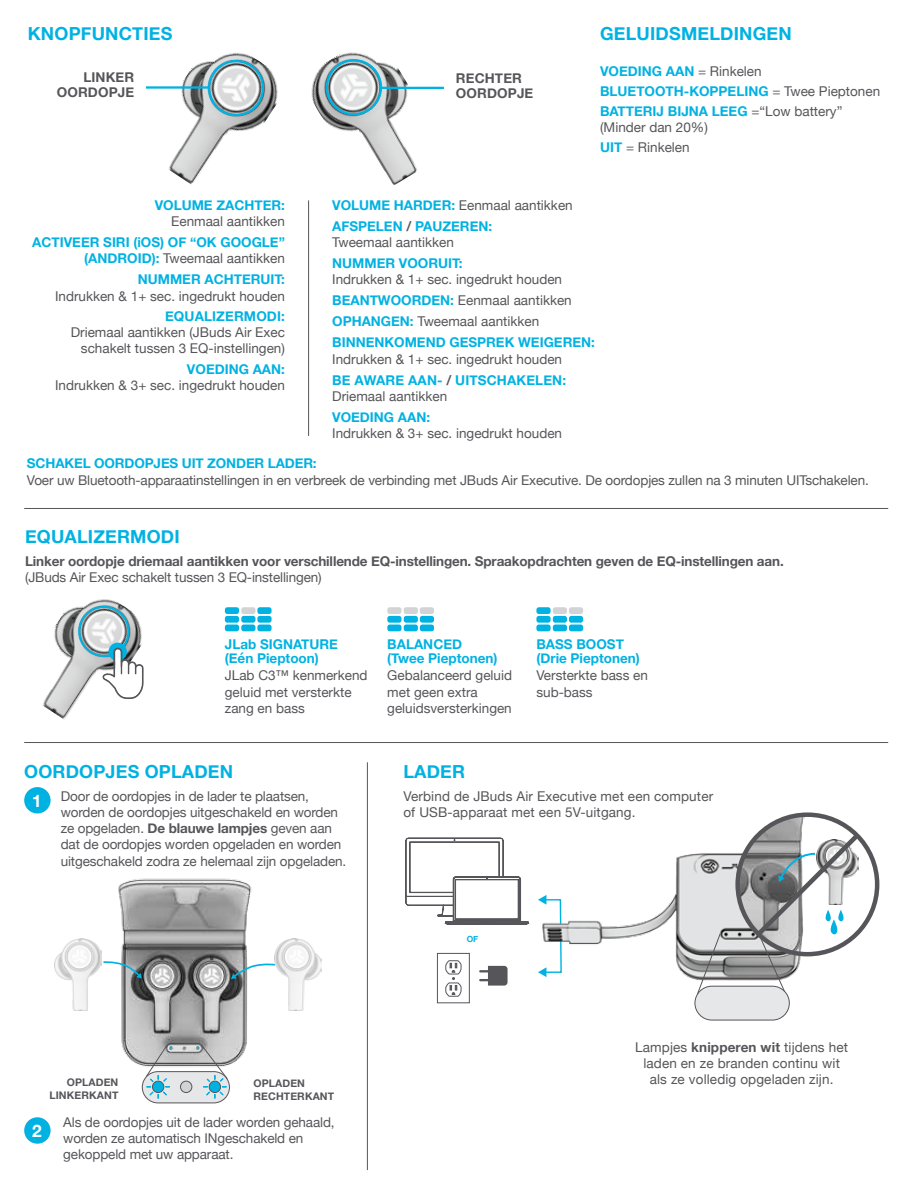
<style>
.page{position:relative;width:918px;height:1188px;background:#fff}
.page>*{position:absolute;margin:0;border:0;box-sizing:border-box;transform-origin:0 0}
.t1{font:700 18px "Helvetica Neue";letter-spacing:.01em;color:#00b2e2}
.t2{font:700 17.25px "Helvetica Neue";color:#fff}
.t3{font:13.5px/16.2px "Helvetica Neue";color:#56565a}
.t4{font:700 13.5px/14px "Helvetica Neue";color:#00b2e2}
.t5{font:700 13.5px "Helvetica Neue";letter-spacing:-.01em;color:#56565a}
.t6{font:700 13.5px/15.5px "Helvetica Neue";letter-spacing:.01em;color:#56565a;text-align:right}
.t7{font:700 10.5px/12.6px "Helvetica Neue";letter-spacing:.01em;color:#56565a}
.t8{font:700 8.4px "Helvetica Neue";color:#00b2e2}
.s1{font-weight:400;color:#56565a}
.s2{font-weight:700;color:#00b2e2}
.s3{color:#56565a}
.s4{font-weight:700}
</style>
<div class="page">
<hr style="left:24px;top:508px;width:864px;height:1px;background:#56565a">
<hr style="left:367px;top:762px;width:1px;height:408px;background:#56565a">
<hr style="left:24px;top:742px;width:864px;height:1px;background:#56565a">
<hr style="left:308px;top:200px;width:1px;height:236px;background:#56565a">
<svg style="left:479px;top:966px;width:29px;height:20px"></svg>
<svg style="left:405px;top:837px;width:123px;height:88px"></svg>
<div style="left:455px;top:879px;width:64px;height:40px;border:1px solid #56565a"></div>
<img style="left:528px;top:817px;width:303px;height:162px">
<div style="left:437px;top:953px;width:33px;height:50px;background:#fff;border:1px solid #56565a"></div>
<svg style="left:445px;top:960px;width:17px;height:37px"></svg>
<img style="left:145px;top:52px;width:133px;height:132px">
<img style="left:311px;top:52px;width:133px;height:134px">
<div style="left:208px;top:60px;width:56px;height:56px;border:2px solid #00b2e2;border-radius:50%"></div>
<hr style="left:146px;top:86px;width:63px;height:3px;background:#00b2e2">
<img style="left:42px;top:599px;width:100px;height:120px">
<div style="left:78px;top:606px;width:52px;height:51px;border:2px solid #00b2e2;border-radius:50%"></div>
<div style="left:326px;top:59px;width:56px;height:56px;border:2px solid #00b2e2;border-radius:50%"></div>
<hr style="left:381px;top:87px;width:63px;height:2px;background:#00b2e2">
<div style="left:108px;top:643px;width:19px;height:18px;background:#00b2e2;border-radius:50%"></div>
<svg style="left:102px;top:648px;width:42px;height:51px"></svg>
<img style="left:738px;top:817px;width:67px;height:9px">
<svg style="left:694px;top:826px;width:173px;height:195px"></svg>
<div style="left:735px;top:812px;width:144px;height:144px;border:4px solid #56565a;border-radius:50%"></div>
<div style="left:225px;top:625px;width:14px;height:6px;background:#00b2e2;border-radius:3px"></div>
<div style="left:225px;top:616px;width:14px;height:7px;background:#00b2e2;border-radius:3px"></div>
<div style="left:225px;top:607px;width:14px;height:7px;background:#00b2e2;border-radius:3px"></div>
<div style="left:241px;top:625px;width:14px;height:6px;background:#00b2e2;border-radius:3px"></div>
<div style="left:241px;top:616px;width:14px;height:7px;background:#00b2e2;border-radius:3px"></div>
<div style="left:241px;top:607px;width:14px;height:7px;background:#d1d3d4;border-radius:3px"></div>
<div style="left:257px;top:625px;width:15px;height:6px;background:#00b2e2;border-radius:3px"></div>
<div style="left:257px;top:616px;width:15px;height:7px;background:#00b2e2;border-radius:3px"></div>
<div style="left:257px;top:607px;width:15px;height:7px;background:#00b2e2;border-radius:3px"></div>
<div style="left:387px;top:625px;width:15px;height:6px;background:#00b2e2;border-radius:3px"></div>
<div style="left:387px;top:616px;width:15px;height:7px;background:#00b2e2;border-radius:3px"></div>
<div style="left:387px;top:607px;width:15px;height:7px;background:#d1d3d4;border-radius:3px"></div>
<div style="left:404px;top:625px;width:14px;height:6px;background:#00b2e2;border-radius:3px"></div>
<div style="left:404px;top:616px;width:14px;height:7px;background:#00b2e2;border-radius:3px"></div>
<div style="left:404px;top:607px;width:14px;height:7px;background:#d1d3d4;border-radius:3px"></div>
<div style="left:420px;top:625px;width:14px;height:6px;background:#00b2e2;border-radius:3px"></div>
<div style="left:420px;top:616px;width:14px;height:7px;background:#00b2e2;border-radius:3px"></div>
<div style="left:420px;top:607px;width:14px;height:7px;background:#d1d3d4;border-radius:3px"></div>
<div style="left:536px;top:625px;width:15px;height:6px;background:#00b2e2;border-radius:3px"></div>
<div style="left:536px;top:616px;width:15px;height:7px;background:#00b2e2;border-radius:3px"></div>
<div style="left:536px;top:607px;width:15px;height:7px;background:#00b2e2;border-radius:3px"></div>
<div style="left:553px;top:625px;width:14px;height:6px;background:#00b2e2;border-radius:3px"></div>
<div style="left:553px;top:616px;width:14px;height:7px;background:#00b2e2;border-radius:3px"></div>
<div style="left:553px;top:607px;width:14px;height:7px;background:#d1d3d4;border-radius:3px"></div>
<div style="left:569px;top:625px;width:14px;height:6px;background:#00b2e2;border-radius:3px"></div>
<div style="left:569px;top:616px;width:14px;height:7px;background:#00b2e2;border-radius:3px"></div>
<div style="left:569px;top:607px;width:14px;height:7px;background:#d1d3d4;border-radius:3px"></div>
<div style="left:24px;top:787px;width:27px;height:26px;background:#00b2e2;border-radius:50%"></div>
<img style="left:118px;top:878px;width:134px;height:188px">
<svg style="left:103px;top:959px;width:39px;height:20px"></svg>
<svg style="left:231px;top:961px;width:43px;height:18px"></svg>
<svg style="left:141px;top:1044px;width:89px;height:60px;background:#c0cacd"></svg>
<img style="left:55px;top:938px;width:47px;height:73px">
<img style="left:274px;top:938px;width:47px;height:73px">
<div style="left:24px;top:1117px;width:27px;height:27px;background:#00b2e2;border-radius:50%"></div>
<h1 class="t1" style="left:28px;top:20px;width:146px">KNOPFUNCTIES</h1>
<p class="t6" style="left:57px;top:70px;width:79px">LINKER<br>OORDOPJE</p>
<p class="t6" style="left:456px;top:70px;width:79px;text-align:left">RECHTER<br>OORDOPJE</p>
<h1 class="t1" style="left:600px;top:19px;width:193px">GELUIDSMELDINGEN</h1>
<p class="t4" style="left:600px;top:62px;width:282px;line-height:20px">VOEDING AAN <span class="s1">= Rinkelen<br></span>BLUETOOTH-KOPPELING <span class="s1">= Twee Pieptonen<br></span>BATTERIJ BIJNA LEEG <span class="s1">=“Low battery”</span></p>
<p class="t3" style="left:600px;top:118px;width:109px;line-height:20px">(Minder dan 20%)<br><span class="s2">UIT</span> = Rinkelen</p>
<p class="t4" style="left:155px;top:199px;width:132px">VOLUME ZACHTER:</p>
<p class="t3" style="left:171px;top:214px;width:115px">Eenmaal aantikken</p>
<p class="t4" style="left:32px;top:235px;width:254px;line-height:16.2px;text-align:right">ACTIVEER SIRI (iOS) OF “OK GOOGLE” (ANDROID): <span class="s1">Tweemaal aantikken</span></p>
<p class="t4" style="left:138px;top:273px;width:149px">NUMMER ACHTERUIT:</p>
<p class="t3" style="left:55px;top:289px;width:231px">Indrukken &amp; 1+ sec. ingedrukt houden</p>
<p class="t4" style="left:165px;top:309px;width:121px">EQUALIZERMODI:</p>
<p class="t3" style="left:71px;top:325px;width:216px;text-align:right">Driemaal aantikken (JBuds Air Exec schakelt tussen 3 EQ-instellingen)</p>
<p class="t4" style="left:187px;top:362px;width:99px">VOEDING AAN:</p>
<p class="t3" style="left:55px;top:378px;width:231px">Indrukken &amp; 3+ sec. ingedrukt houden</p>
<p class="t4" style="left:332px;top:195px;width:242px;line-height:21px">VOLUME HARDER: <span class="s1">Eenmaal aantikken<br></span>AFSPELEN <span class="s3">/</span> PAUZEREN:</p>
<p class="t3" style="left:332px;top:235px;width:123px">Tweemaal aantikken</p>
<p class="t4" style="left:332px;top:257px;width:132px">NUMMER VOORUIT:</p>
<p class="t3" style="left:332px;top:270px;width:264px;line-height:21px">Indrukken &amp; 1+ sec. ingedrukt houden <span class="s2">BEANTWOORDEN:</span> Eenmaal aantikken <span class="s2">OPHANGEN:</span> Tweemaal aantikken <span class="s2">BINNENKOMEND GESPREK WEIGEREN:</span></p>
<p class="t3" style="left:332px;top:349px;width:235px;line-height:21px">Indrukken &amp; 1+ sec. ingedrukt houden<br><span class="s2">BE AWARE AAN-</span> <span class="s4">/</span> <span class="s2">UITSCHAKELEN:</span></p>
<p class="t3" style="left:332px;top:389px;width:117px">Driemaal aantikken</p>
<p class="t4" style="left:332px;top:410px;width:99px">VOEDING AAN:</p>
<p class="t3" style="left:332px;top:426px;width:231px">Indrukken &amp; 3+ sec. ingedrukt houden</p>
<p class="t4" style="left:27px;top:457px;width:291px">SCHAKEL OORDOPJES UIT ZONDER LADER:</p>
<p class="t3" style="left:27px;top:472px;width:843px">Voer uw Bluetooth-apparaatinstellingen in en verbreek de verbinding met JBuds Air Executive. De oordopjes zullen na 3 minuten UITschakelen.</p>
<h1 class="t1" style="left:25px;top:522px;width:156px">EQUALIZERMODI</h1>
<p class="t5" style="left:25px;top:550px;width:760px">Linker oordopje driemaal aantikken voor verschillende EQ-instellingen. Spraakopdrachten geven de EQ-instellingen aan.</p>
<p class="t3" style="left:25px;top:570px;width:298px">(JBuds Air Exec schakelt tussen 3 EQ-instellingen)</p>
<p class="t4" style="left:225px;top:638px;width:115px">JLab SIGNATURE (Eén Pieptoon)</p>
<p class="t3" style="left:225px;top:668px;width:144px;line-height:16.6px">JLab C3™ kenmerkend geluid met versterkte zang en bass</p>
<p class="t4" style="left:387px;top:638px;width:112px">BALANCED (Twee Pieptonen)</p>
<p class="t3" style="left:387px;top:668px;width:126px;line-height:16.6px">Gebalanceerd geluid met geen extra geluidsversterkingen</p>
<h1 class="t1" style="left:24px;top:757px;width:210px">OORDOPJES OPLADEN</h1>
<h1 class="t1" style="left:403px;top:757px;width:63px">LADER</h1>
<p class="t4" style="left:536px;top:638px;width:105px">BASS BOOST (Drie Pieptonen)</p>
<p class="t3" style="left:536px;top:668px;width:113px;line-height:16.6px">Versterkte bass en sub-bass</p>
<p class="t2" style="left:32px;top:787px;width:11px">1</p>
<p class="t3" style="left:61px;top:789px;width:287px">Door de oordopjes in de lader te plaatsen, worden de oordopjes uitgeschakeld en worden ze opgeladen. <span class="s4">De blauwe lampjes</span> geven aan dat de oordopjes worden opgeladen en worden uitgeschakeld zodra ze helemaal zijn opgeladen.</p>
<p class="t7" style="left:49px;top:1076px;width:70px;text-align:right">OPLADEN<br>LINKERKANT</p>
<p class="t7" style="left:254px;top:1077px;width:82px">OPLADEN<br>RECHTERKANT</p>
<p class="t2" style="left:32px;top:1117px;width:11px">2</p>
<p class="t3" style="left:63px;top:1115px;width:273px">Als de oordopjes uit de lader worden gehaald, worden ze automatisch INgeschakeld en gekoppeld met uw apparaat.</p>
<p class="t3" style="left:403px;top:789px;width:311px">Verbind de JBuds Air Executive met een computer of USB-apparaat met een 5V-uitgang.</p>
<p class="t8" style="left:467px;top:933px;width:13px">OF</p>
<p class="t3" style="left:635px;top:1039px;width:214px;text-align:center">Lampjes <span class="s4">knipperen wit</span> tijdens het laden en ze branden continu wit als ze volledig opgeladen zijn.</p>
</div>
